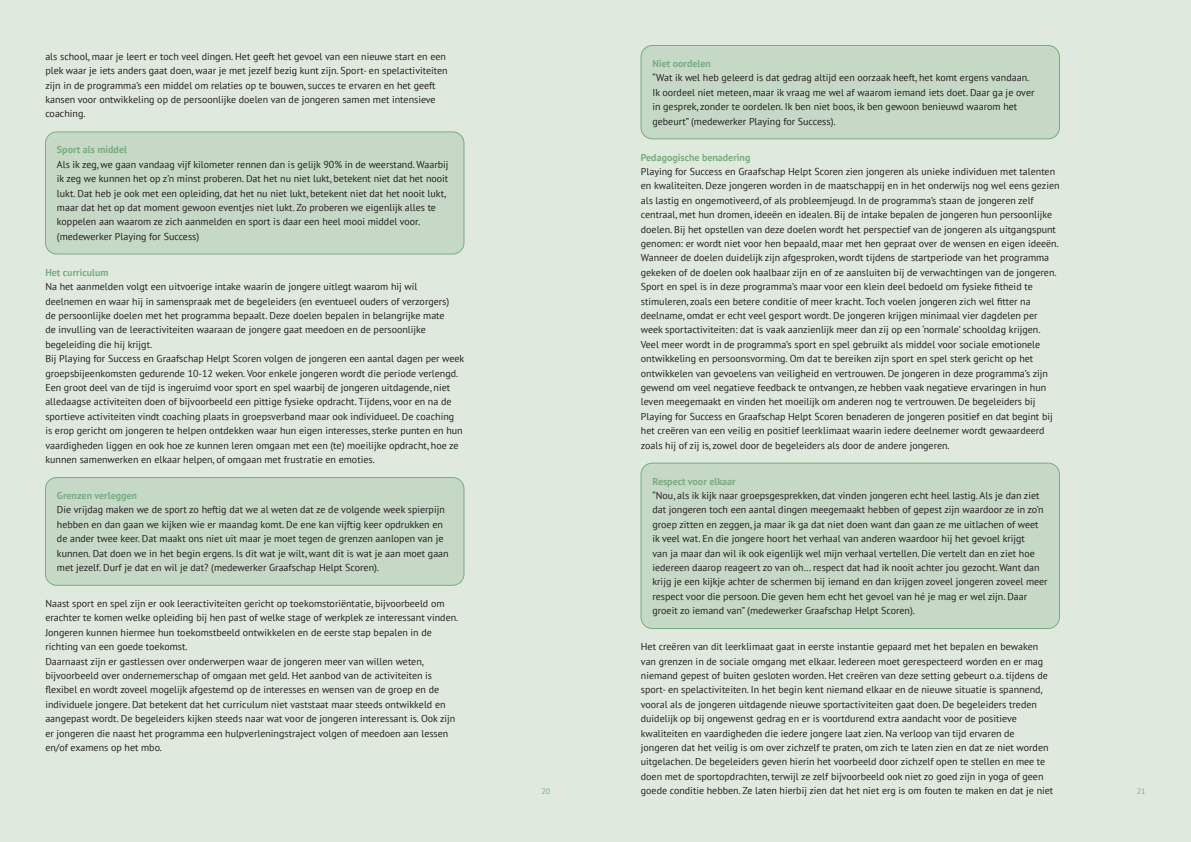
<style>
.page{position:relative;width:1191px;height:842px;background:#fff}
.page>*{position:absolute;margin:0;border:0;box-sizing:border-box;transform-origin:0 0}
.Standaard_tekst{font:10px/14.4px "PT Sans";color:#231f20}
.Alineastijl_1{font:700 10px "PT Sans";color:#7aad82}
.t1{font:8px "PT Sans";color:#7aad82}
</style>
<div class="page">
<div style="left:0;top:0;width:595px;height:842px;background:#e0e9de"></div>
<div style="left:595px;top:0;width:596px;height:842px;background:#e0e9de"></div>
<div style="left:45px;top:132px;width:419px;height:122px;background:#c6d8c6;border-radius:11px"></div>
<div style="left:45px;top:132px;width:419px;height:122px;border:1px solid #7aad82;border-radius:11px"></div>
<div style="left:45px;top:477px;width:419px;height:108px;background:#c6d8c6;border-radius:11px"></div>
<div style="left:45px;top:477px;width:419px;height:108px;border:1px solid #7aad82;border-radius:11px"></div>
<div style="left:641px;top:45px;width:418px;height:94px;background:#c6d8c6;border-radius:11px"></div>
<div style="left:641px;top:45px;width:418px;height:94px;border:1px solid #7aad82;border-radius:11px"></div>
<div style="left:641px;top:463px;width:418px;height:165px;background:#c6d8c6;border-radius:11px"></div>
<div style="left:641px;top:463px;width:418px;height:166px;border:1px solid #7aad82;border-radius:11px"></div>
<p class="Standaard_tekst" style="left:45px;top:49px;width:404px">als school, maar je leert er toch veel dingen. Het geeft het gevoel van een nieuwe start en een plek waar je iets anders gaat doen, waar je met jezelf bezig kunt zijn. Sport- en spelactiviteiten zijn in de programma’s een middel om relaties op te bouwen, succes te ervaren en het geeft kansen voor ontwikkeling op de persoonlijke doelen van de jongeren samen met intensieve coaching.</p>
<p class="Alineastijl_1" style="left:57px;top:143px;width:72px">Sport als middel</p>
<p class="Standaard_tekst" style="left:57px;top:157px;width:393px">Als ik zeg, we gaan vandaag vijf kilometer rennen dan is gelijk 90% in de weerstand. Waarbij ik zeg we kunnen het op z’n minst proberen. Dat het nu niet lukt, betekent niet dat het nooit lukt. Dat heb je ook met een opleiding, dat het nu niet lukt, betekent niet dat het nooit lukt, maar dat het op dat moment gewoon eventjes niet lukt. Zo proberen we eigenlijk alles te koppelen aan waarom ze zich aanmelden en sport is daar een heel mooi middel voor.</p>
<p class="Standaard_tekst" style="left:57px;top:229px;width:144px">(medewerker Playing for Success)</p>
<p class="Alineastijl_1" style="left:45px;top:266px;width:65px">Het curriculum</p>
<p class="Standaard_tekst" style="left:45px;top:279px;width:405px">Na het aanmelden volgt een uitvoerige intake waarin de jongere uitlegt waarom hij wil deelnemen en waar hij in samenspraak met de begeleiders (en eventueel ouders of verzorgers) de persoonlijke doelen met het programma bepaalt. Deze doelen bepalen in belangrijke mate de invulling van de leeractiviteiten waaraan de jongere gaat meedoen en de persoonlijke begeleiding die hij krijgt.</p>
<p class="Standaard_tekst" style="left:45px;top:351px;width:420px">Bij Playing for Success en Graafschap Helpt Scoren volgen de jongeren een aantal dagen per week groepsbijeenkomsten gedurende 10-12 weken. Voor enkele jongeren wordt die periode verlengd.<br>Een groot deel van de tijd is ingeruimd voor sport en spel waarbij de jongeren uitdagende, niet alledaagse activiteiten doen of bijvoorbeeld een pittige fysieke opdracht. Tijdens, voor en na de sportieve activiteiten vindt coaching plaats in groepsverband maar ook individueel. De coaching<br>is erop gericht om jongeren te helpen ontdekken waar hun eigen interesses, sterke punten en hun vaardigheden liggen en ook hoe ze kunnen leren omgaan met een (te) moeilijke opdracht, hoe ze kunnen samenwerken en elkaar helpen, of omgaan met frustratie en emoties.</p>
<p class="Alineastijl_1" style="left:57px;top:489px;width:81px">Grenzen verleggen</p>
<p class="Standaard_tekst" style="left:57px;top:502px;width:393px">Die vrijdag maken we de sport zo heftig dat we al weten dat ze de volgende week spierpijn hebben en dan gaan we kijken wie er maandag komt. De ene kan vijftig keer opdrukken en de ander twee keer. Dat maakt ons niet uit maar je moet tegen de grenzen aanlopen van je kunnen. Dat doen we in het begin ergens. Is dit wat je wilt, want dit is wat je aan moet gaan met jezelf. Durf je dat en wil je dat? (medewerker Graafschap Helpt Scoren).</p>
<p class="Standaard_tekst" style="left:45px;top:596px;width:414px">Naast sport en spel zijn er ook leeractiviteiten gericht op toekomstoriëntatie, bijvoorbeeld om erachter te komen welke opleiding bij hen past of welke stage of werkplek ze interessant vinden.<br>Jongeren kunnen hiermee hun toekomstbeeld ontwikkelen en de eerste stap bepalen in de richting van een goede toekomst.</p>
<p class="Standaard_tekst" style="left:45px;top:654px;width:411px">Daarnaast zijn er gastlessen over onderwerpen waar de jongeren meer van willen weten, bijvoorbeeld over ondernemerschap of omgaan met geld. Het aanbod van de activiteiten is flexibel en wordt zoveel mogelijk afgestemd op de interesses en wensen van de groep en de individuele jongere. Dat betekent dat het curriculum niet vaststaat maar steeds ontwikkeld en aangepast wordt. De begeleiders kijken steeds naar wat voor de jongeren interessant is. Ook zijn er jongeren die naast het programma een hulpverleningstraject volgen of meedoen aan lessen en/of examens op het mbo.</p>
<p class="Alineastijl_1" style="left:652px;top:57px;width:60px">Niet oordelen</p>
<p class="Standaard_tekst" style="left:652px;top:70px;width:383px">“Wat ik wel heb geleerd is dat gedrag altijd een oorzaak heeft, het komt ergens vandaan.<br>Ik oordeel niet meteen, maar ik vraag me wel af waarom iemand iets doet. Daar ga je over in gesprek, zonder te oordelen. Ik ben niet boos, ik ben gewoon benieuwd waarom het gebeurt” (medewerker Playing for Success).</p>
<p class="Alineastijl_1" style="left:641px;top:150px;width:111px">Pedagogische benadering</p>
<p class="Standaard_tekst" style="left:641px;top:164px;width:420px">Playing for Success en Graafschap Helpt Scoren zien jongeren als unieke individuen met talenten en kwaliteiten. Deze jongeren worden in de maatschappij en in het onderwijs nog wel eens gezien als lastig en ongemotiveerd, of als probleemjeugd. In de programma’s staan de jongeren zelf centraal, met hun dromen, ideeën en idealen. Bij de intake bepalen de jongeren hun persoonlijke doelen. Bij het opstellen van deze doelen wordt het perspectief van de jongeren als uitgangspunt genomen: er wordt niet voor hen bepaald, maar met hen gepraat over de wensen en eigen ideeën.<br>Wanneer de doelen duidelijk zijn afgesproken, wordt tijdens de startperiode van het programma gekeken of de doelen ook haalbaar zijn en of ze aansluiten bij de verwachtingen van de jongeren.</p>
<p class="Standaard_tekst" style="left:641px;top:279px;width:413px">Sport en spel is in deze programma’s maar voor een klein deel bedoeld om fysieke fitheid te stimuleren, zoals een betere conditie of meer kracht. Toch voelen jongeren zich wel fitter na deelname, omdat er echt veel gesport wordt. De jongeren krijgen minimaal vier dagdelen per week sportactiviteiten: dat is vaak aanzienlijk meer dan zij op een ‘normale’ schooldag krijgen.<br>Veel meer wordt in de programma’s sport en spel gebruikt als middel voor sociale emotionele ontwikkeling en persoonsvorming. Om dat te bereiken zijn sport en spel sterk gericht op het ontwikkelen van gevoelens van veiligheid en vertrouwen. De jongeren in deze programma’s zijn gewend om veel negatieve feedback te ontvangen, ze hebben vaak negatieve ervaringen in hun leven meegemaakt en vinden het moeilijk om anderen nog te vertrouwen. De begeleiders bij Playing for Success en Graafschap Helpt Scoren benaderen de jongeren positief en dat begint bij het creëren van een veilig en positief leerklimaat waarin iedere deelnemer wordt gewaardeerd zoals hij of zij is, zowel door de begeleiders als door de andere jongeren.</p>
<p class="Alineastijl_1" style="left:652px;top:474px;width:85px">Respect voor elkaar</p>
<p class="Standaard_tekst" style="left:652px;top:488px;width:396px">“Nou, als ik kijk naar groepsgesprekken, dat vinden jongeren echt heel lastig. Als je dan ziet dat jongeren toch een aantal dingen meegemaakt hebben of gepest zijn waardoor ze in zo’n groep zitten en zeggen, ja maar ik ga dat niet doen want dan gaan ze me uitlachen of weet ik veel wat. En die jongere hoort het verhaal van anderen waardoor hij het gevoel krijgt<br>van ja maar dan wil ik ook eigenlijk wel mijn verhaal vertellen. Die vertelt dan en ziet hoe iedereen daarop reageert zo van oh… respect dat had ik nooit achter jou gezocht. Want dan krijg je een kijkje achter de schermen bij iemand en dan krijgen zoveel jongeren zoveel meer respect voor die persoon. Die geven hem echt het gevoel van hé je mag er wel zijn. Daar groeit zo iemand van” (medewerker Graafschap Helpt Scoren).</p>
<p class="Standaard_tekst" style="left:641px;top:639px;width:414px">Het creëren van dit leerklimaat gaat in eerste instantie gepaard met het bepalen en bewaken van grenzen in de sociale omgang met elkaar. Iedereen moet gerespecteerd worden en er mag niemand gepest of buiten gesloten worden. Het creëren van deze setting gebeurt o.a. tijdens de sport- en spelactiviteiten. In het begin kent niemand elkaar en de nieuwe situatie is spannend, vooral als de jongeren uitdagende nieuwe sportactiviteiten gaat doen. De begeleiders treden duidelijk op bij ongewenst gedrag en er is voortdurend extra aandacht voor de positieve kwaliteiten en vaardigheden die iedere jongere laat zien. Na verloop van tijd ervaren de jongeren dat het veilig is om over zichzelf te praten, om zich te laten zien en dat ze niet worden uitgelachen. De begeleiders geven hierin het voorbeeld door zichzelf open te stellen en mee te doen met de sportopdrachten, terwijl ze zelf bijvoorbeeld ook niet zo goed zijn in yoga of geen goede conditie hebben. Ze laten hierbij zien dat het niet erg is om fouten te maken en dat je niet</p>
<p class="t1" style="left:541px;top:786px;width:10px">20</p>
<p class="t1" style="left:1136px;top:786px;width:10px">21</p>
</div>
